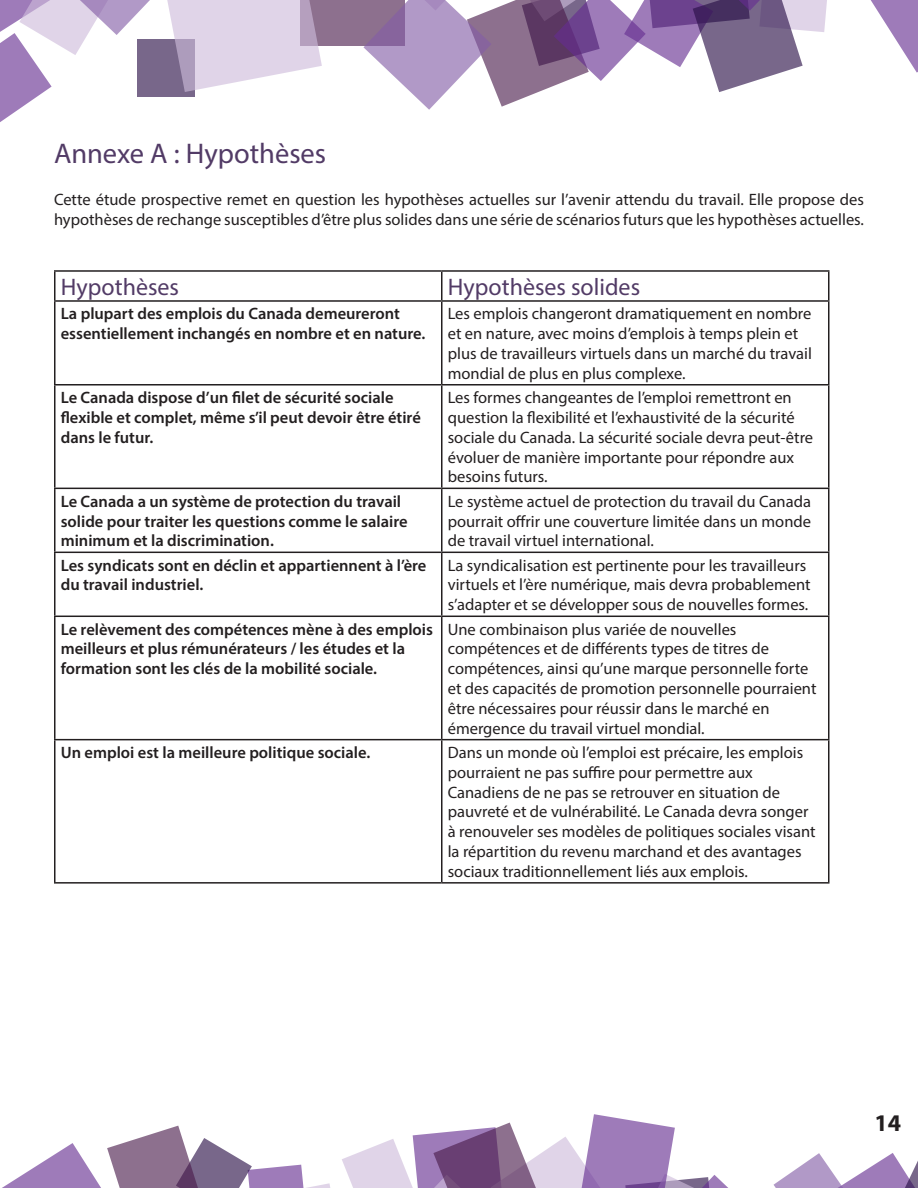
<style>
.page{position:relative;width:918px;height:1188px;background:#fff}
.page>*{position:absolute;margin:0;border:0;box-sizing:border-box;transform-origin:0 0}
.t1{font:28.5px "Myriad Pro";color:#523b66}
.t2{font:24px "Myriad Pro";color:#523b66}
.t3{font:700 24px "Myriad Pro";color:#231f20}
.t4{font:16.5px/19.8px "Myriad Pro";color:#231f20}
.t5{font:600 16.5px/19.8px "Myriad Pro";color:#231f20}
</style>
<div class="page">
<div style="left:300px;top:0;width:104px;height:46px;background:#8d708e"></div>
<svg style="left:0;top:0;width:322px;height:122px"></svg>
<svg style="left:870px;top:0;width:48px;height:73px"></svg>
<svg style="left:363px;top:0;width:464px;height:110px"></svg>
<svg style="left:774px;top:1153px;width:144px;height:35px"></svg>
<svg style="left:2px;top:1114px;width:726px;height:74px"></svg>
<hr style="left:54px;top:270px;width:388px;height:2px;background:#231f20">
<hr style="left:54px;top:272px;width:2px;height:28px;background:#231f20">
<hr style="left:442px;top:270px;width:388px;height:2px;background:#231f20">
<svg style="left:441px;top:272px;width:1px;height:28px"></svg>
<hr style="left:828px;top:272px;width:2px;height:28px;background:#231f20">
<hr style="left:54px;top:300px;width:388px;height:2px;background:#231f20">
<hr style="left:54px;top:302px;width:2px;height:82px;background:#231f20">
<hr style="left:442px;top:300px;width:388px;height:2px;background:#231f20">
<hr style="left:441px;top:302px;width:1px;height:82px;background:#231f20">
<hr style="left:828px;top:302px;width:2px;height:82px;background:#231f20">
<hr style="left:54px;top:384px;width:388px;height:2px;background:#231f20">
<hr style="left:54px;top:386px;width:2px;height:102px;background:#231f20">
<hr style="left:442px;top:384px;width:388px;height:2px;background:#231f20">
<hr style="left:441px;top:386px;width:1px;height:102px;background:#231f20">
<hr style="left:828px;top:386px;width:2px;height:102px;background:#231f20">
<hr style="left:54px;top:488px;width:388px;height:1px;background:#231f20">
<hr style="left:54px;top:489px;width:2px;height:63px;background:#231f20">
<hr style="left:442px;top:488px;width:388px;height:1px;background:#231f20">
<hr style="left:441px;top:489px;width:1px;height:63px;background:#231f20">
<hr style="left:828px;top:489px;width:2px;height:63px;background:#231f20">
<hr style="left:54px;top:552px;width:388px;height:1px;background:#231f20">
<hr style="left:54px;top:553px;width:2px;height:63px;background:#231f20">
<hr style="left:442px;top:552px;width:388px;height:1px;background:#231f20">
<hr style="left:441px;top:553px;width:1px;height:63px;background:#231f20">
<hr style="left:828px;top:553px;width:2px;height:63px;background:#231f20">
<hr style="left:54px;top:616px;width:388px;height:1px;background:#231f20">
<hr style="left:54px;top:617px;width:2px;height:122px;background:#231f20">
<hr style="left:442px;top:616px;width:388px;height:1px;background:#231f20">
<hr style="left:441px;top:617px;width:1px;height:122px;background:#231f20">
<hr style="left:828px;top:617px;width:2px;height:122px;background:#231f20">
<hr style="left:54px;top:739px;width:388px;height:1px;background:#231f20">
<hr style="left:54px;top:740px;width:2px;height:142px;background:#231f20">
<hr style="left:442px;top:739px;width:388px;height:1px;background:#231f20">
<hr style="left:441px;top:740px;width:1px;height:142px;background:#231f20">
<hr style="left:828px;top:740px;width:2px;height:142px;background:#231f20">
<hr style="left:54px;top:882px;width:388px;height:2px;background:#231f20">
<hr style="left:442px;top:882px;width:388px;height:2px;background:#231f20">
<h1 class="t1" style="left:54px;top:136px;width:274px">Annexe A : Hypothèses</h1>
<p class="t4" style="left:54px;top:189px;width:812px">Cette étude prospective remet en question les hypothèses actuelles sur l’avenir attendu du travail. Elle propose des hypothèses de rechange susceptibles d’être plus solides dans une série de scénarios futurs que les hypothèses actuelles.</p>
<h2 class="t2" style="left:61px;top:272px;width:120px">Hypothèses</h2>
<h2 class="t2" style="left:448px;top:272px;width:194px">Hypothèses solides</h2>
<p class="t5" style="left:61px;top:304px;width:366px">La plupart des emplois du Canada demeureront essentiellement inchangés en nombre et en nature.</p>
<p class="t4" style="left:448px;top:304px;width:366px">Les emplois changeront dramatiquement en nombre et en nature, avec moins d’emplois à temps plein et plus de travailleurs virtuels dans un marché du travail mondial de plus en plus complexe.</p>
<p class="t5" style="left:61px;top:387px;width:362px">Le Canada dispose d’un filet de sécurité sociale flexible et complet, même s’il peut devoir être étiré dans le futur.</p>
<p class="t4" style="left:448px;top:387px;width:367px">Les formes changeantes de l’emploi remettront en question la flexibilité et l’exhaustivité de la sécurité sociale du Canada. La sécurité sociale devra peut-être évoluer de manière importante pour répondre aux besoins futurs.</p>
<p class="t5" style="left:61px;top:491px;width:348px">Le Canada a un système de protection du travail solide pour traiter les questions comme le salaire minimum et la discrimination.</p>
<p class="t4" style="left:448px;top:491px;width:365px;text-align:justify">Le système actuel de protection du travail du Canada pourrait offrir une couverture limitée dans un monde de travail virtuel international.</p>
<p class="t5" style="left:61px;top:555px;width:367px">Les syndicats sont en déclin et appartiennent à l’ère du travail industriel.</p>
<p class="t4" style="left:448px;top:555px;width:364px">La syndicalisation est pertinente pour les travailleurs virtuels et l’ère numérique, mais devra probablement s’adapter et se développer sous de nouvelles formes.</p>
<p class="t5" style="left:61px;top:619px;width:374px">Le relèvement des compétences mène à des emplois meilleurs et plus rémunérateurs / les études et la formation sont les clés de la mobilité sociale.</p>
<p class="t4" style="left:448px;top:619px;width:370px">Une combinaison plus variée de nouvelles compétences et de différents types de titres de compétences, ainsi qu’une marque personnelle forte et des capacités de promotion personnelle pourraient être nécessaires pour réussir dans le marché en émergence du travail virtuel mondial.</p>
<p class="t5" style="left:61px;top:742px;width:311px">Un emploi est la meilleure politique sociale.</p>
<p class="t4" style="left:448px;top:742px;width:369px">Dans un monde où l’emploi est précaire, les emplois pourraient ne pas suffire pour permettre aux Canadiens de ne pas se retrouver en situation de pauvreté et de vulnérabilité. Le Canada devra songer à renouveler ses modèles de politiques sociales visant la répartition du revenu marchand et des avantages sociaux traditionnellement liés aux emplois.</p>
<h2 class="t3" style="left:875px;top:1107px;width:28px">14</h2>
</div>
